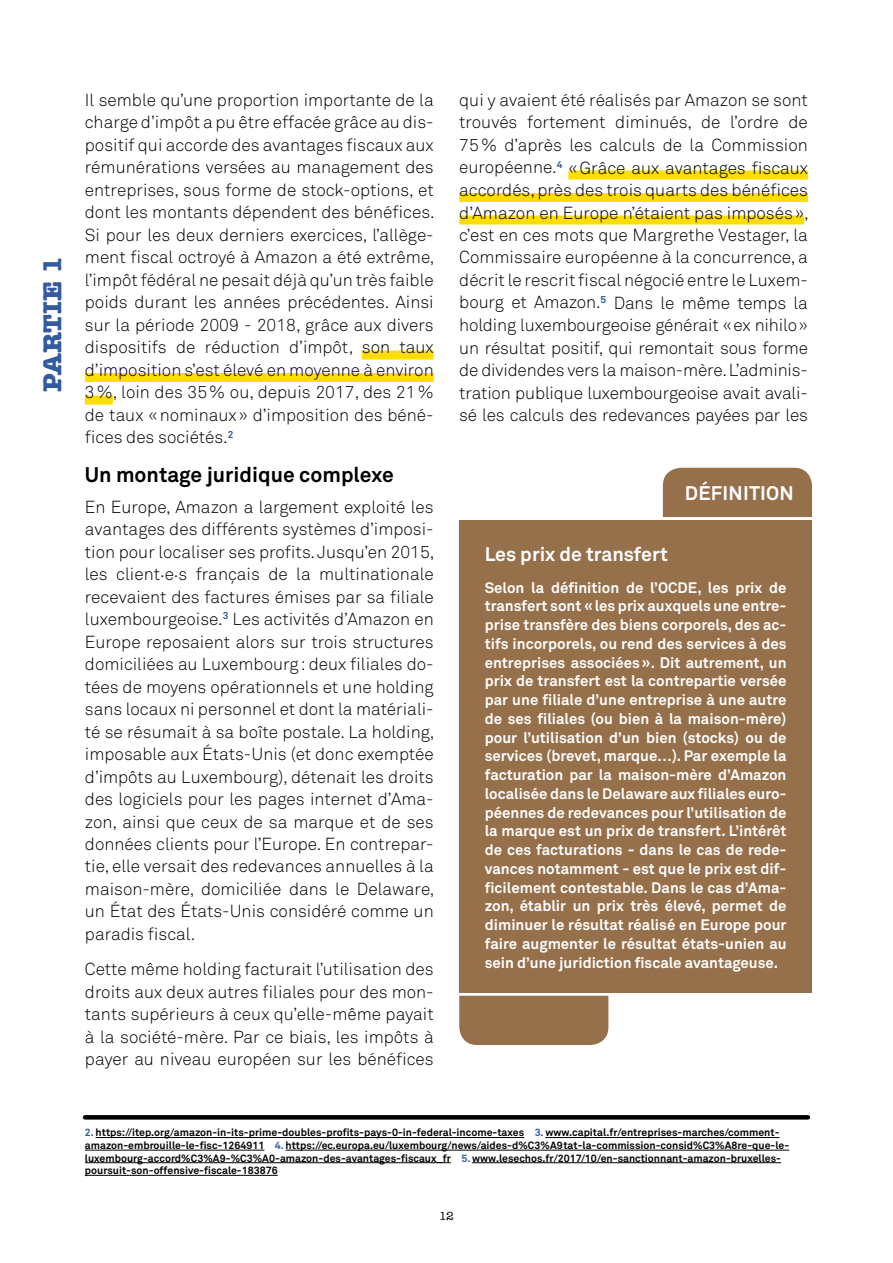
<style>
.page{position:relative;width:893px;height:1263px;background:#fff}
.page>*{position:absolute;margin:0;border:0;box-sizing:border-box;transform-origin:0 0}
.t1{font:700 27px "American Typewriter";letter-spacing:-.01em;color:#345b9d}
.t2{font:700 21px "Akkurat Std";color:#000}
.t3{font:700 19.5px "Akkurat Std";color:#fff}
.t4{font:300 17.25px/22.5px "Akkurat Std";color:#000;text-align:justify}
.t5{font:700 15px/18.8px "Akkurat Std";color:#fff;text-align:justify}
.t6{font:12px "American Typewriter";color:#000}
.t7{font:700 10.5px/12.6px "Akkurat Std";color:#000}
.s1{color:#345b9d}
</style>
<div class="page">
<div style="left:362px;top:350px;width:72px;height:9px;background:#fd0"></div>
<div style="left:85px;top:373px;width:349px;height:9px;background:#fd0"></div>
<div style="left:85px;top:395px;width:28px;height:9px;background:#fd0"></div>
<div style="left:568px;top:170px;width:240px;height:9px;background:#fd0"></div>
<div style="left:459px;top:193px;width:349px;height:9px;background:#fd0"></div>
<div style="left:459px;top:215px;width:345px;height:9px;background:#fd0"></div>
<div style="left:459px;top:520px;width:353px;height:473px;background:#96704b"></div>
<div style="left:663px;top:468px;width:149px;height:49px;background:#96704b"></div>
<div style="left:459px;top:996px;width:149px;height:49px;background:#96704b"></div>
<hr style="left:96px;top:1137px;width:428px;height:1px;background:#000">
<hr style="left:545px;top:1137px;width:234px;height:1px;background:#000">
<hr style="left:85px;top:1150px;width:179px;height:1px;background:#000">
<hr style="left:286px;top:1150px;width:503px;height:1px;background:#000">
<hr style="left:85px;top:1162px;width:366px;height:1px;background:#000">
<hr style="left:472px;top:1162px;width:309px;height:1px;background:#000">
<hr style="left:85px;top:1175px;width:193px;height:1px;background:#000">
<svg style="left:85px;top:1115px;width:723px;height:4px;fill:#000"></svg>
<h1 class="t1" style="left:29px;top:392px;width:136px;rotate:-90deg">PARTIE 1</h1>
<p class="t4" style="left:85px;top:89px;width:351px">Il semble qu’une proportion importante de la charge d’impôt a pu être effacée grâce au dis&shy;positif qui accorde des avantages fiscaux aux rémunérations versées au management des entreprises, sous forme de stock-options, et dont les montants dépendent des bénéfices.<br>Si pour les deux derniers exercices, l’allège&shy;ment fiscal octroyé à Amazon a été extrême, l’impôt fédéral ne pesait déjà qu’un très faible poids durant les années précédentes. Ainsi sur la période 2009 - 2018, grâce aux divers dispositifs de réduction d’impôt, son taux d’imposition s’est élevé en moyenne à environ 3%, loin des 35% ou, depuis 2017, des 21% de taux «nominaux» d’imposition des béné&shy;fices des sociétés.<sup>2</sup></p>
<p class="t2" style="left:85px;top:461px;width:310px">Un montage juridique complexe</p>
<p class="t4" style="left:85px;top:495px;width:351px">En Europe, Amazon a largement exploité les avantages des différents systèmes d’imposi&shy;tion pour localiser ses profits. Jusqu’en 2015, les client.e.s français de la multinationale recevaient des factures émises par sa filiale luxembourgeoise.<sup>3</sup> Les activités d’Amazon en Europe reposaient alors sur trois structures domiciliées au Luxembourg: deux filiales do&shy;tées de moyens opérationnels et une holding sans locaux ni personnel et dont la matériali&shy;té se résumait à sa boîte postale. La holding, imposable aux États-Unis (et donc exemptée d’impôts au Luxembourg), détenait les droits des logiciels pour les pages internet d’Ama&shy;zon, ainsi que ceux de sa marque et de ses données clients pour l’Europe. En contrepar&shy;tie, elle versait des redevances annuelles à la maison-mère, domiciliée dans le Delaware, un État des États-Unis considéré comme un paradis fiscal.</p>
<p class="t4" style="left:85px;top:958px;width:350px">Cette même holding facturait l’utilisation des droits aux deux autres filiales pour des mon&shy;tants supérieurs à ceux qu’elle-même payait à la société-mère. Par ce biais, les impôts à payer au niveau européen sur les bénéfices</p>
<p class="t4" style="left:459px;top:89px;width:351px">qui y avaient été réalisés par Amazon se sont trouvés fortement diminués, de l’ordre de 75% d’après les calculs de la Commission européenne.<sup>4</sup> «Grâce aux avantages fiscaux accordés, près des trois quarts des bénéfices d’Amazon en Europe n’étaient pas imposés», c’est en ces mots que Margrethe Vestager, la Commissaire européenne à la concurrence, a décrit le rescrit fiscal négocié entre le Luxem&shy;bourg et Amazon.<sup>5</sup> Dans le même temps la holding luxembourgeoise générait «ex nihilo» un résultat positif, qui remontait sous forme de dividendes vers la maison-mère. L’adminis&shy;tration publique luxembourgeoise avait avali&shy;sé les calculs des redevances payées par les</p>
<p class="t3" style="left:685px;top:481px;width:110px">DÉFINITION</p>
<p class="t3" style="left:485px;top:542px;width:185px">Les prix de transfert</p>
<p class="t5" style="left:485px;top:578px;width:303px">Selon la définition de l’OCDE, les prix de transfert sont «les prix auxquels une entre&shy;prise transfère des biens corporels, des ac&shy;tifs incorporels, ou rend des services à des entreprises associées». Dit autrement, un prix de transfert est la contrepartie versée par une filiale d’une entreprise à une autre de ses filiales (ou bien à la maison-mère) pour l’utilisation d’un bien (stocks) ou de services (brevet, marque…). Par exemple la facturation par la maison-mère d’Amazon localisée dans le Delaware aux filiales euro&shy;péennes de redevances pour l’utilisation de la marque est un prix de transfert. L’intérêt de ces facturations - dans le cas de rede&shy;vances notamment - est que le prix est dif&shy;ficilement contestable. Dans le cas d’Ama&shy;zon, établir un prix très élevé, permet de diminuer le résultat réalisé en Europe pour faire augmenter le résultat états-unien au sein d’une juridiction fiscale avantageuse.</p>
<p class="t7" style="left:85px;top:1126px;width:706px"><span class="s1">2.</span> https://itep.org/amazon-in-its-prime-doubles-profits-pays-0-in-federal-income-taxes <span class="s1">3.</span> www.capital.fr/entreprises-marches/comment&shy;amazon-embrouille-le-fisc-1264911 <span class="s1">4.</span> https://ec.europa.eu/luxembourg/news/aides-d%C3%A9tat-la-commission-consid%C3%A8re-que-le&shy;luxembourg-accord%C3%A9-%C3%A0-amazon-des-avantages-fiscaux_fr <span class="s1">5.</span> www.lesechos.fr/2017/10/en-sanctionnant-amazon-bruxelles&shy;poursuit-son-offensive-fiscale-183876</p>
<p class="t6" style="left:439px;top:1207px;width:16px">12</p>
</div>
